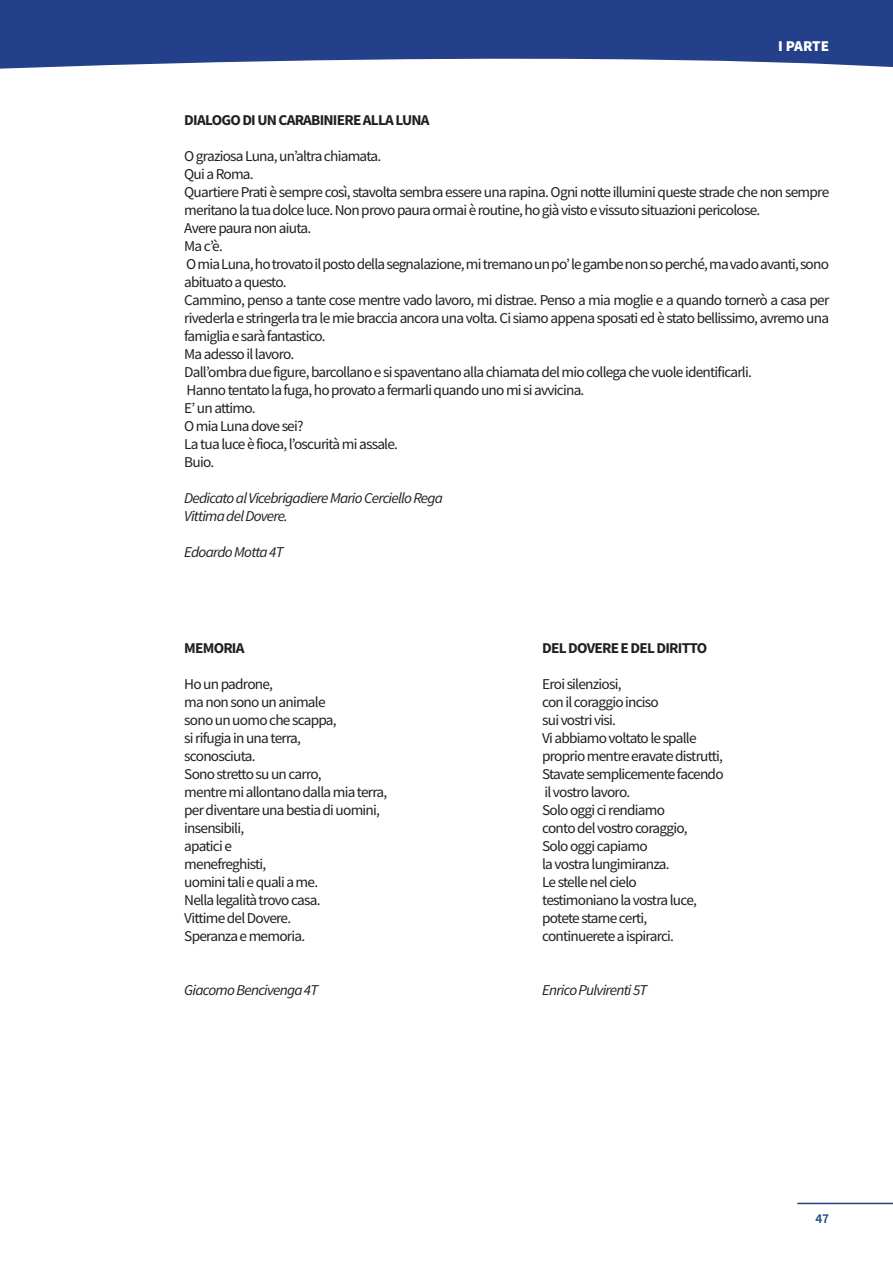
<style>
.page{position:relative;width:893px;height:1263px;background:#fff}
.page>*{position:absolute;margin:0;border:0;box-sizing:border-box;transform-origin:0 0}
.t1{font:15px/18px "Source Sans Pro";letter-spacing:-.05em;color:#231f20}
.t2{font:italic 15px/18px "Source Sans Pro";letter-spacing:-.05em;color:#231f20}
.t3{font:700 15px "Source Sans Pro";letter-spacing:-.05em;color:#231f20}
.t4{font:900 15px "Source Sans Pro";letter-spacing:-.01em;color:#fff}
.t5{font:600 13.5px "Source Sans Pro";color:#1c4283}
</style>
<div class="page">
<hr style="left:797px;top:1203px;width:96px;height:1px;background:#1c4283">
<svg style="left:0;top:0;width:893px;height:69px;background:#3a5396"></svg>
<p class="t4" style="left:778px;top:35px;width:52px">I PARTE</p>
<p class="t3" style="left:184px;top:110px;width:247px">DIALOGO DI UN CARABINIERE ALLA LUNA</p>
<p class="t1" style="left:184px;top:147px;width:646px">O graziosa Luna, un’altra chiamata.<br>Qui a Roma.<br>Quartiere Prati è sempre così, stavolta sembra essere una rapina. Ogni notte illumini queste strade che non sempre meritano la tua dolce luce. Non provo paura ormai è routine, ho già visto e vissuto situazioni pericolose.<br>Avere paura non aiuta.<br>Ma c’è.<br>O mia Luna, ho trovato il posto della segnalazione, mi tremano un po’ le gambe non so perché, ma vado avanti, sono abituato a questo.<br>Cammino, penso a tante cose mentre vado lavoro, mi distrae. Penso a mia moglie e a quando tornerò a casa per rivederla e stringerla tra le mie braccia ancora una volta. Ci siamo appena sposati ed è stato bellissimo, avremo una famiglia e sarà fantastico.<br>Ma adesso il lavoro.<br>Dall’ombra due figure, barcollano e si spaventano alla chiamata del mio collega che vuole identificarli.<br>Hanno tentato la fuga, ho provato a fermarli quando uno mi si avvicina.<br>E’ un attimo.<br>O mia Luna dove sei?<br>La tua luce è fioca, l’oscurità mi assale.<br>Buio.</p>
<p class="t2" style="left:184px;top:489px;width:260px">Dedicato al Vicebrigadiere Mario Cerciello Rega<br>Vittima del Dovere.</p>
<p class="t2" style="left:184px;top:543px;width:101px">Edoardo Motta 4T</p>
<p class="t3" style="left:184px;top:638px;width:62px">MEMORIA</p>
<p class="t1" style="left:184px;top:675px;width:205px">Ho un padrone,<br>ma non sono un animale<br>sono un uomo che scappa,<br>si rifugia in una terra,<br>sconosciuta.<br>Sono stretto su un carro,<br>mentre mi allontano dalla mia terra, per diventare una bestia di uomini, insensibili,<br>apatici e<br>menefreghisti,<br>uomini tali e quali a me.<br>Nella legalità trovo casa.<br>Vittime del Dovere.<br>Speranza e memoria.</p>
<p class="t2" style="left:184px;top:981px;width:136px">Giacomo Bencivenga 4T</p>
<p class="t3" style="left:542px;top:638px;width:167px">DEL DOVERE E DEL DIRITTO</p>
<p class="t1" style="left:542px;top:675px;width:183px">Eroi silenziosi,<br>con il coraggio inciso<br>sui vostri visi.<br>Vi abbiamo voltato le spalle proprio mentre eravate distrutti,<br>Stavate semplicemente facendo il vostro lavoro.<br>Solo oggi ci rendiamo<br>conto del vostro coraggio,<br>Solo oggi capiamo<br>la vostra lungimiranza.<br>Le stelle nel cielo<br>testimoniano la vostra luce, potete starne certi, continuerete a ispirarci.</p>
<p class="t2" style="left:542px;top:981px;width:107px">Enrico Pulvirenti 5T</p>
<p class="t5" style="left:815px;top:1209px;width:15px">47</p>
</div>
